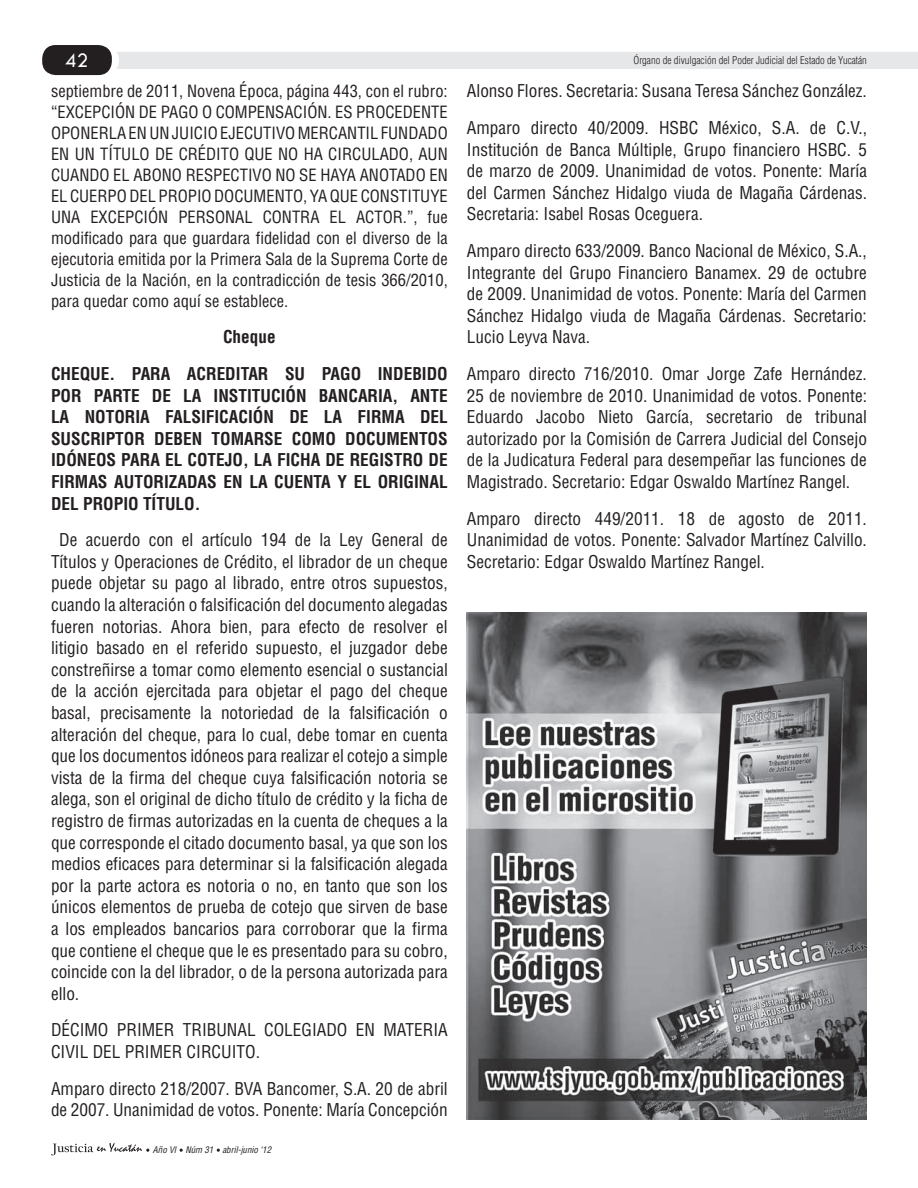
<style>
.page{position:relative;width:918px;height:1188px;background:#fff}
.page>*{position:absolute;margin:0;border:0;box-sizing:border-box;transform-origin:0 0}
.t1{font:21px "Tw Cen";color:#fff}
.t2{font:condensed 17.25px/21.6px "Helvetica LT Std";color:#231f20;text-align:justify}
.t3{font:700 condensed 17.25px/21.6px "Helvetica LT Std";color:#231f20;text-align:center}
.t4{font:condensed 16.5px/21px "Helvetica LT Std";color:#231f20;text-align:justify}
.t5{font:300 condensed 10.5px "Helvetica LT Std";color:#231f20}
.t6{font:italic condensed 8.85px "Helvetica LT Std";color:#231f20}
</style>
<div class="page">
<div style="left:117px;top:52px;width:801px;height:17px;background:#e6e7e9"></div>
<div style="left:42px;top:45px;width:70px;height:30px;background:#231f20;border-radius:13px"></div>
<svg style="left:51px;top:1143px;width:98px;height:12px"></svg>
<img style="left:467px;top:612px;width:400px;height:508px">
<p class="t1" style="left:65px;top:47px;width:25px">42</p>
<p class="t4" style="left:51px;top:80px;width:398px">septiembre de 2011, Novena Época, página 443, con el rubro: “EXCEPCIÓN DE PAGO O COMPENSACIÓN. ES PROCEDENTE OPONERLA EN UN JUICIO EJECUTIVO MERCANTIL FUNDADO EN UN TÍTULO DE CRÉDITO QUE NO HA CIRCULADO, AUN CUANDO EL ABONO RESPECTIVO NO SE HAYA ANOTADO EN EL CUERPO DEL PROPIO DOCUMENTO, YA QUE CONSTITUYE UNA EXCEPCIÓN PERSONAL CONTRA EL ACTOR.”, fue modificado para que guardara fidelidad con el diverso de la ejecutoria emitida por la Primera Sala de la Suprema Corte de Justicia de la Nación, en la contradicción de tesis 366/2010, para quedar como aquí se establece.</p>
<p class="t3" style="left:51px;top:319px;width:398px;line-height:36.6px">Cheque<br>CHEQUE. PARA ACREDITAR SU PAGO INDEBIDO</p>
<p class="t3" style="left:51px;top:384px;width:398px;text-align:justify">POR PARTE DE LA INSTITUCIÓN BANCARIA, ANTE LA NOTORIA FALSIFICACIÓN DE LA FIRMA DEL SUSCRIPTOR DEBEN TOMARSE COMO DOCUMENTOS IDÓNEOS PARA EL COTEJO, LA FICHA DE REGISTRO DE FIRMAS AUTORIZADAS EN LA CUENTA Y EL ORIGINAL DEL PROPIO TÍTULO.</p>
<p class="t2" style="left:51px;top:529px;width:398px;text-indent:8px">De acuerdo con el artículo 194 de la Ley General de Títulos y Operaciones de Crédito, el librador de un cheque puede objetar su pago al librado, entre otros supuestos, cuando la alteración o falsificación del documento alegadas fueren notorias. Ahora bien, para efecto de resolver el litigio basado en el referido supuesto, el juzgador debe constreñirse a tomar como elemento esencial o sustancial de la acción ejercitada para objetar el pago del cheque basal, precisamente la notoriedad de la falsificación o alteración del cheque, para lo cual, debe tomar en cuenta que los documentos idóneos para realizar el cotejo a simple vista de la firma del cheque cuya falsificación notoria se alega, son el original de dicho título de crédito y la ficha de registro de firmas autorizadas en la cuenta de cheques a la que corresponde el citado documento basal, ya que son los medios eficaces para determinar si la falsificación alegada por la parte actora es notoria o no, en tanto que son los únicos elementos de prueba de cotejo que sirven de base a los empleados bancarios para corroborar que la firma que contiene el cheque que le es presentado para su cobro, coincide con la del librador, o de la persona autorizada para ello.</p>
<p class="t2" style="left:51px;top:1019px;width:398px">DÉCIMO PRIMER TRIBUNAL COLEGIADO EN MATERIA<br>CIVIL DEL PRIMER CIRCUITO.</p>
<p class="t2" style="left:51px;top:1077px;width:398px">Amparo directo 218/2007. BVA Bancomer, S.A. 20 de abril de 2007. Unanimidad de votos. Ponente: María Concepción</p>
<p class="t6" style="left:153px;top:1144px;width:120px">Año VI Núm 31 abril-junio ‘12</p>
<p class="t5" style="left:634px;top:54px;width:235px">Órgano de divulgación del Poder Judicial del Estado de Yucatán</p>
<p class="t2" style="left:467px;top:73px;width:402px;line-height:36.6px">Alonso Flores. Secretaria: Susana Teresa Sánchez González.<br>Amparo directo 40/2009. HSBC México, S.A. de C.V.,</p>
<p class="t2" style="left:467px;top:138px;width:402px">Institución de Banca Múltiple, Grupo financiero HSBC. 5 de marzo de 2009. Unanimidad de votos. Ponente: María del Carmen Sánchez Hidalgo viuda de Magaña Cárdenas.<br>Secretaria: Isabel Rosas Oceguera.</p>
<p class="t2" style="left:467px;top:240px;width:402px">Amparo directo 633/2009. Banco Nacional de México, S.A., Integrante del Grupo Financiero Banamex. 29 de octubre de 2009. Unanimidad de votos. Ponente: María del Carmen Sánchez Hidalgo viuda de Magaña Cárdenas. Secretario:<br>Lucio Leyva Nava.</p>
<p class="t2" style="left:467px;top:363px;width:402px">Amparo directo 716/2010. Omar Jorge Zafe Hernández.<br>25 de noviembre de 2010. Unanimidad de votos. Ponente:<br>Eduardo Jacobo Nieto García, secretario de tribunal autorizado por la Comisión de Carrera Judicial del Consejo de la Judicatura Federal para desempeñar las funciones de Magistrado. Secretario: Edgar Oswaldo Martínez Rangel.</p>
<p class="t2" style="left:467px;top:507px;width:402px">Amparo directo 449/2011. 18 de agosto de 2011.<br>Unanimidad de votos. Ponente: Salvador Martínez Calvillo.<br>Secretario: Edgar Oswaldo Martínez Rangel.</p>
</div>
